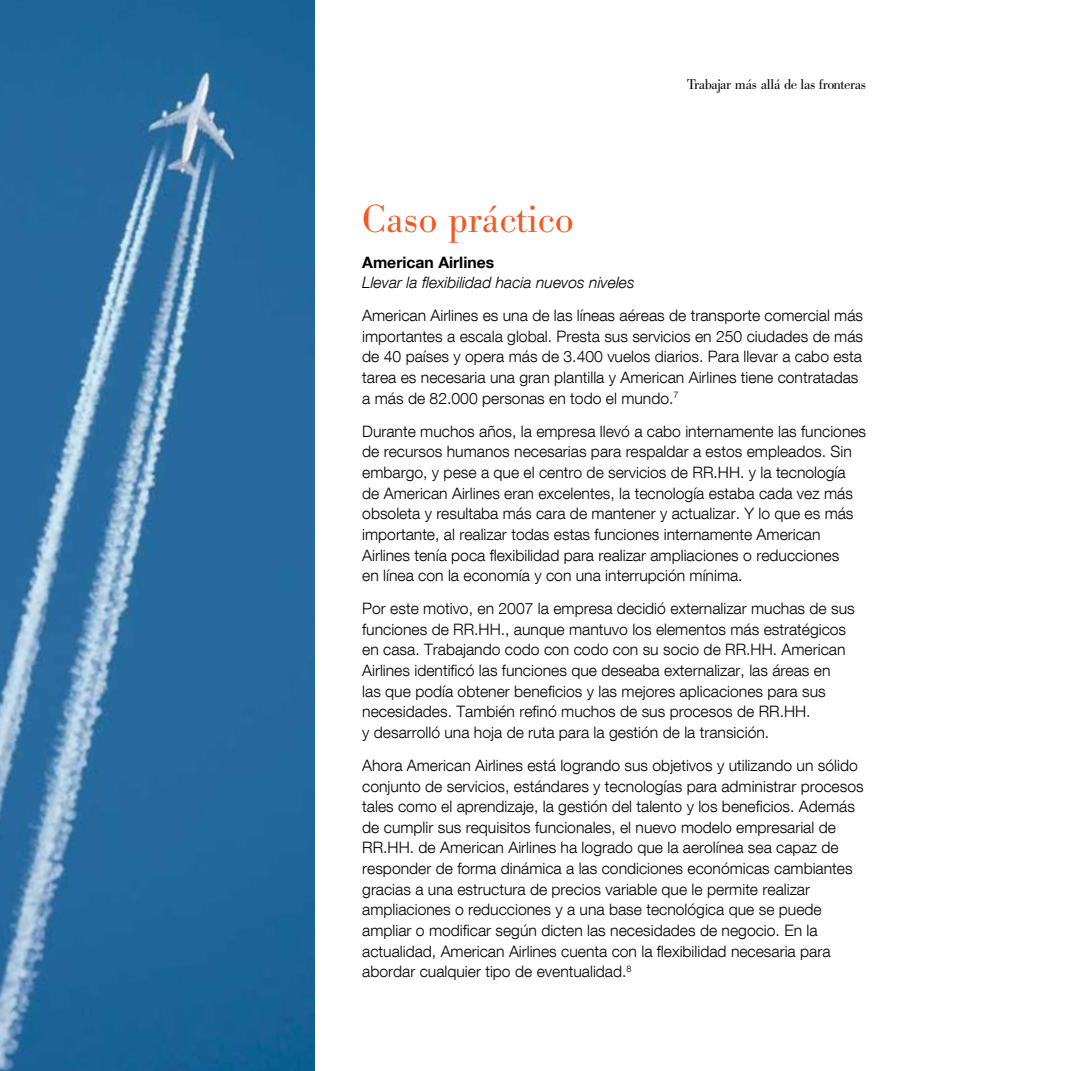
<style>
.page{position:relative;width:1071px;height:1071px;background:#fff}
.page>*{position:absolute;margin:0;border:0;box-sizing:border-box;transform-origin:0 0}
.t1{font:38.5px "IBM Bodoni BE Light";color:#f15a22}
.t2{font:300 15.75px/20.7px "Helvetica Neue LT Com";color:#000}
.t3{font:italic 300 15.75px "Helvetica Neue LT Com";color:#000}
.t4{font:700 15.75px "Helvetica Neue LT Com";color:#000}
.t5{font:14px "IBM Bodoni BE Light";letter-spacing:-.03em;color:#000}
</style>
<div class="page">
<img style="left:0;top:0;width:315px;height:1071px">
<p class="t5" style="left:687px;top:77px;width:181px">Trabajar más allá de las fronteras</p>
<h1 class="t1" style="left:362px;top:197px;width:213px">Caso práctico</h1>
<p class="t4" style="left:362px;top:252px;width:134px">American Airlines</p>
<p class="t3" style="left:362px;top:273px;width:274px">Llevar la flexibilidad hacia nuevos niveles</p>
<p class="t2" style="left:362px;top:305px;width:502px">American Airlines es una de las líneas aéreas de transporte comercial más importantes a escala global. Presta sus servicios en 250 ciudades de más de 40 países y opera más de 3.400 vuelos diarios. Para llevar a cabo esta tarea es necesaria una gran plantilla y American Airlines tiene contratadas a más de 82.000 personas en todo el mundo.<sup>7</sup></p>
<p class="t2" style="left:362px;top:420px;width:505px">Durante muchos años, la empresa llevó a cabo internamente las funciones de recursos humanos necesarias para respaldar a estos empleados. Sin embargo, y pese a que el centro de servicios de RR.HH. y la tecnología de American Airlines eran excelentes, la tecnología estaba cada vez más obsoleta y resultaba más cara de mantener y actualizar. Y lo que es más importante, al realizar todas estas funciones internamente American Airlines tenía poca flexibilidad para realizar ampliaciones o reducciones<br>en línea con la economía y con una interrupción mínima.</p>
<p class="t2" style="left:362px;top:598px;width:494px">Por este motivo, en 2007 la empresa decidió externalizar muchas de sus funciones de RR.HH., aunque mantuvo los elementos más estratégicos en casa. Trabajando codo con codo con su socio de RR.HH. American Airlines identificó las funciones que deseaba externalizar, las áreas en<br>las que podía obtener beneficios y las mejores aplicaciones para sus necesidades. También refinó muchos de sus procesos de RR.HH.<br>y desarrolló una hoja de ruta para la gestión de la transición.</p>
<p class="t2" style="left:362px;top:755px;width:503px">Ahora American Airlines está logrando sus objetivos y utilizando un sólido conjunto de servicios, estándares y tecnologías para administrar procesos tales como el aprendizaje, la gestión del talento y los beneficios. Además de cumplir sus requisitos funcionales, el nuevo modelo empresarial de RR.HH. de American Airlines ha logrado que la aerolínea sea capaz de responder de forma dinámica a las condiciones económicas cambiantes gracias a una estructura de precios variable que le permite realizar ampliaciones o reducciones y a una base tecnológica que se puede ampliar o modificar según dicten las necesidades de negocio. En la actualidad, American Airlines cuenta con la flexibilidad necesaria para abordar cualquier tipo de eventualidad.<sup>8</sup></p>
</div>
